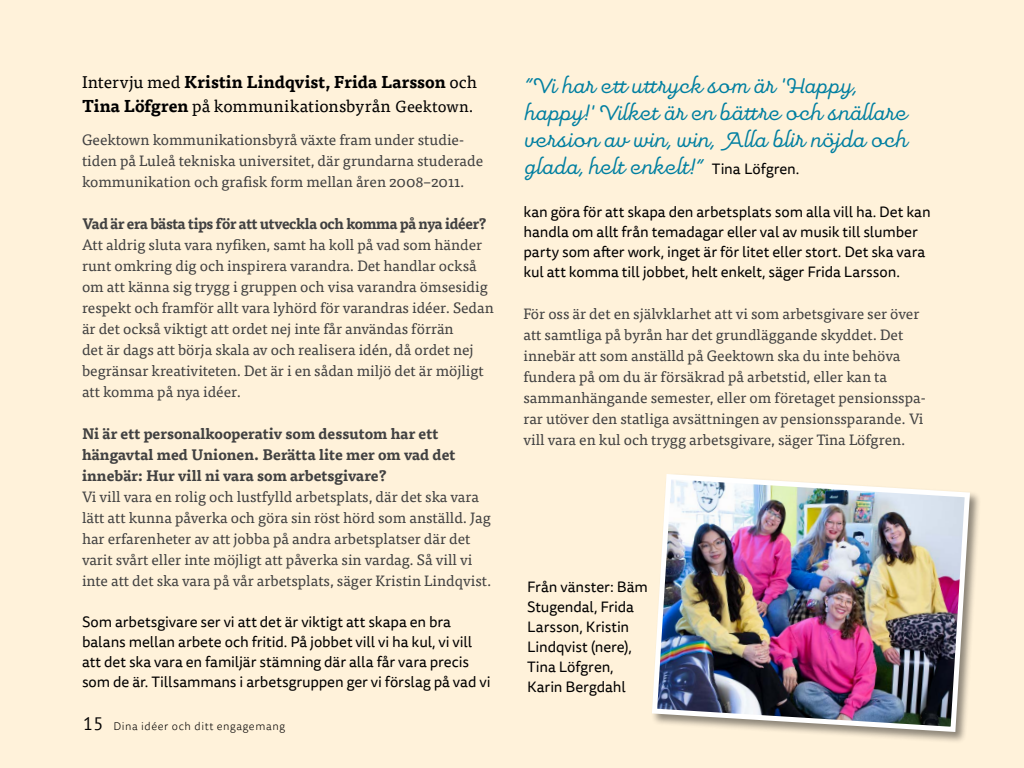
<style>
.page{position:relative;width:1024px;height:768px;background:#fff2da}
.page>*{position:absolute;margin:0;border:0;box-sizing:border-box;transform-origin:0 0}
.t1{font:25px/27px "Pauline Script";letter-spacing:.01em;color:#007fa1}
.t2{font:700 17px/24px "Tisa Pro";color:#000}
.t3{font:15px/21px "Tisa Pro";color:#414141}
.t4{font:15px/20px "Tisa Sans Pro";letter-spacing:-.005em;color:#000}
.t5{font:700 15px/21px "Tisa Pro";color:#414141}
.t6{font:700 15px "Tisa Pro";letter-spacing:-.025em;color:#414141}
.t7{font:300 11.2px "Tisa Sans Pro";letter-spacing:.05em;color:#000}
.s1{font-weight:400}
.s2{font-weight:400;font-size:16px}
.s3{font-family:"PT Sans";font-weight:400;font-size:18px}
.s4{font-weight:400;font-size:18px}
.s5{font-family:"Tisa Sans Pro";font-size:15px;color:#000}
</style>
<div class="page">
<div style="left:650px;top:473px;width:332px;height:271px;background:#000;opacity:.45"></div>
<img style="left:649px;top:471px;width:324px;height:264px">
<p class="t2" style="left:82px;top:69px;width:397px"><span class="s1">Intervju med</span> Kristin Lindqvist, Frida Larsson <span class="s1">och<br></span>Tina Löfgren <span class="s1">på kommunikationsbyrån</span> <span class="s2">Geektown.</span></p>
<p class="t3" style="left:82px;top:128px;width:403px">Geektown kommunikationsbyrå växte fram under studie&shy;tiden på Luleå tekniska universitet, där grundarna studerade kommunikation och grafisk form mellan åren 2008–2011.</p>
<p class="t6" style="left:82px;top:211px;width:406px">Vad är era bästa tips för att utveckla och komma på nya idéer?</p>
<p class="t3" style="left:82px;top:233px;width:413px">Att aldrig sluta vara nyfiken, samt ha koll på vad som händer runt omkring dig och inspirera varandra. Det handlar också om att känna sig trygg i gruppen och visa varandra ömsesidig respekt och framför allt vara lyhörd för varandras idéer. Sedan är det också viktigt att ordet nej inte får användas förrän<br>det är dags att börja skala av och realisera idén, då ordet nej begränsar kreativiteten. Det är i en sådan miljö det är möjligt att komma på nya idéer.</p>
<p class="t5" style="left:82px;top:422px;width:375px">Ni är ett personalkooperativ som dessutom har ett hängavtal med Unionen. Berätta lite mer om vad det innebär: Hur vill ni vara som arbetsgivare?</p>
<p class="t3" style="left:82px;top:485px;width:411px">Vi vill vara en rolig och lustfylld arbetsplats, där det ska vara lätt att kunna påverka och göra sin röst hörd som anställd. Jag har erfarenheter av att jobba på andra arbetsplatser där det varit svårt eller inte möjligt att påverka sin vardag. Så vill vi inte att det ska vara på vår arbetsplats, säger Kristin Lindqvist.</p>
<p class="t4" style="left:82px;top:612px;width:410px">Som arbetsgivare ser vi att det är viktigt att skapa en bra balans mellan arbete och fritid. På jobbet vill vi ha kul, vi vill att det ska vara en familjär stämning där alla får vara precis som de är. Tillsammans i arbetsgruppen ger vi förslag på vad vi</p>
<p class="t7" style="left:83px;top:719px;width:204px"><span class="s3">15</span> Dina idéer och ditt engagemang</p>
<p class="t7" style="left:80px;top:720px;width:209px"><span class="s4">15</span> Vad handla entreprenörskap om?</p>
<h1 class="t1" style="left:523px;top:71px;width:384px">”Vi har ett uttryck som är 'Happy, happy!' Vilket är en bättre och snällare version av win, win, Alla blir nöjda och glada, helt enkelt!” <span class="s5">Tina Löfgren.</span></h1>
<p class="t4" style="left:523px;top:202px;width:409px">kan göra för att skapa den arbetsplats som alla vill ha. Det kan handla om allt från temadagar eller val av musik till slumber party som after work, inget är för litet eller stort. Det ska vara kul att komma till jobbet, helt enkelt, säger Frida Larsson.</p>
<p class="t3" style="left:523px;top:303px;width:404px">För oss är det en självklarhet att vi som arbetsgivare ser över att samtliga på byrån har det grundläggande skyddet. Det innebär att som anställd på Geektown ska du inte behöva fundera på om du är försäkrad på arbetstid, eller kan ta sammanhängande semester, eller om företaget pensionsspa&shy;rar utöver den statliga avsättningen av pensionssparande. Vi vill vara en kul och trygg arbetsgivare, säger Tina Löfgren.</p>
<p class="t4" style="left:527px;top:577px;width:122px">Från vänster: Bäm<br>Stugendal, Frida<br>Larsson, Kristin<br>Lindqvist (nere),<br>Tina Löfgren,<br>Karin Bergdahl</p>
</div>
